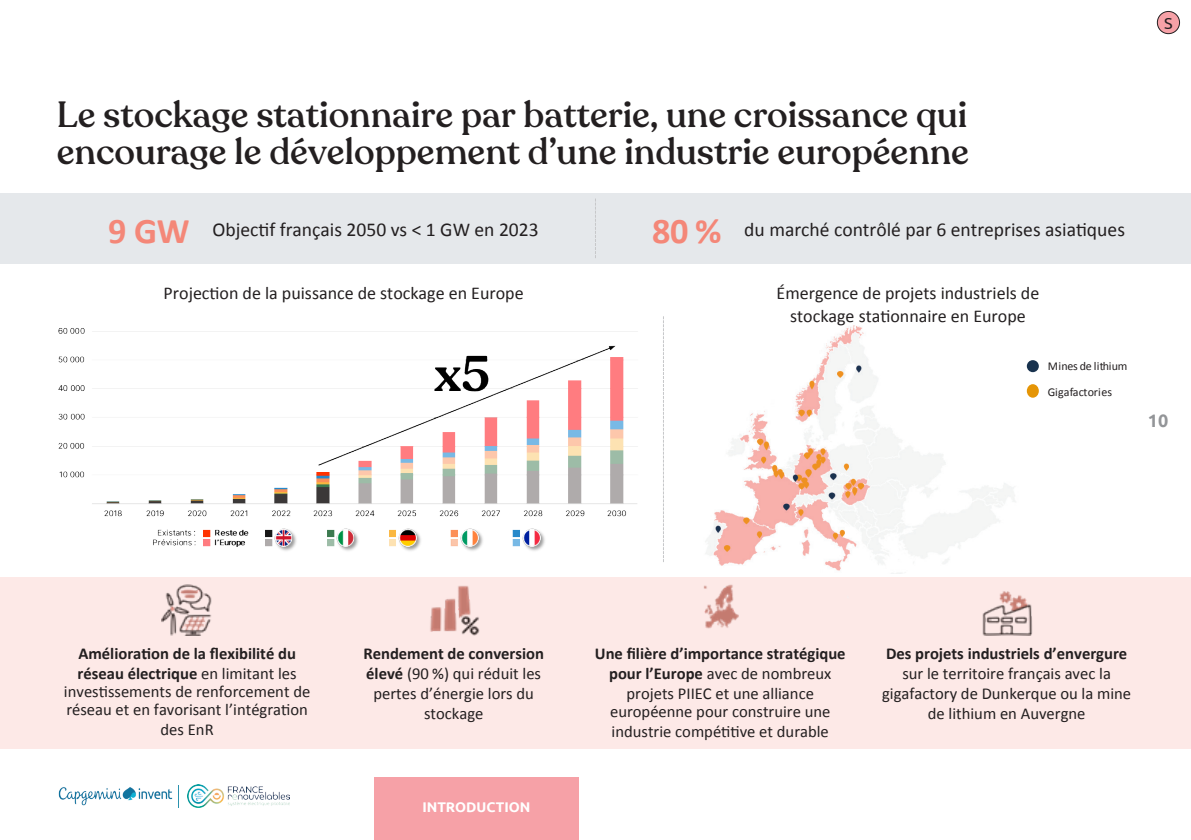
<style>
.page{position:relative;width:1191px;height:840px;background:#fff}
.page>*{position:absolute;margin:0;border:0;box-sizing:border-box;transform-origin:0 0}
.ParaStyle01_Leading_Auto{font:700 36.2px "Calibri";color:#f48778}
.ParaStyle28_Leading_18_8_pts{font:500 36px "Recoleta";color:#231f20}
.ParaStyle41_Leading_Auto__LeftIndent_46_{font:19.6px "Calibri";color:#231f20}
.ParaStyle01_Leading_Auto-2{font:19.6px "Calibri";color:#231f20}
.ParaStyle68_Leading_11_3_pts__LeftIndent{font:18px "Calibri";color:#231f20}
.ParaStyle69_Leading_11_3_pts__LeftIndent{font:18px "Calibri";color:#231f20}
.ParaStyle03_Leading_Auto{font:700 18px "Ubuntu";color:#939598}
.ParaStyle02_Leading_Auto__Align_Justifie{font:16.6px/20px "Calibri";color:#231f20;text-align:center}
.ParaStyle66_Leading_Auto__FirstLine_5_5_{font:700 16.6px/20px "Calibri";color:#231f20;text-align:center}
.ParaStyle01_Leading_Auto-3{font:16.6px/20px "Calibri";color:#231f20;text-align:center}
.ParaStyle63_Leading_Auto__LeftIndent_25_{font:16.6px/18px "Calibri";color:#231f20}
.ParaStyle63_Leading_Auto__LeftIndent_25_-2{font:700 16.6px/20px "Calibri";color:#231f20}
.ParaStyle66_Leading_Auto__FirstLine_5_5_-2{font:16.6px/20px "Calibri";color:#231f20}
.t1{font:16px "Ubuntu";color:#231f20}
.t2{font:700 14px "Ubuntu";color:#fff}
.ParaStyle64_Leading_13_pts{font:12px/26px "Calibri";letter-spacing:.02em;color:#231f20}
.s1{font-weight:400}
.s2{font-weight:700}
</style>
<div class="page">
<div style="left:0;top:193px;width:1191px;height:71px;background:#e5e8eb"></div>
<img style="left:58px;top:328px;width:580px;height:223px">
<div style="left:0;top:577px;width:1191px;height:171px;background:#fde9e7"></div>
<img style="left:982px;top:591px;width:50px;height:44px">
<img style="left:162px;top:584px;width:50px;height:51px">
<img style="left:703px;top:584px;width:36px;height:45px">
<img style="left:430px;top:585px;width:49px;height:50px">
<svg style="left:595px;top:198px;width:1px;height:60px"></svg>
<img style="left:705px;top:325px;width:329px;height:246px">
<div style="left:1026px;top:360px;width:12px;height:12px;background:#18324e;border-radius:50%"></div>
<div style="left:1026px;top:384px;width:12px;height:13px;background:#e59506;border-radius:50%"></div>
<svg style="left:663px;top:316px;width:1px;height:246px"></svg>
<div style="left:1157px;top:11px;width:22px;height:23px;background:#f6a1a7;border-radius:50%"></div>
<div style="left:1157px;top:11px;width:22px;height:23px;border:1px solid #231f20;border-radius:50%"></div>
<div style="left:374px;top:777px;width:204px;height:62px;background:#f6a1a7"></div>
<img style="left:58px;top:785px;width:121px;height:23px">
<img style="left:187px;top:784px;width:102px;height:22px">
<p class="t1" style="left:1164px;top:13px;width:10px">S</p>
<p class="ParaStyle28_Leading_18_8_pts" style="left:57px;top:92px;width:912px">Le stockage stationnaire par batterie, une croissance qui</p>
<p class="ParaStyle28_Leading_18_8_pts" style="left:57px;top:130px;width:914px">encourage le développement d’une industrie européenne</p>
<p class="ParaStyle01_Leading_Auto" style="left:108px;top:207px;width:83px">9 GW</p>
<p class="ParaStyle01_Leading_Auto-2" style="left:212px;top:217px;width:328px">Objectif français 2050 vs &lt; 1 GW en 2023</p>
<p class="ParaStyle01_Leading_Auto" style="left:652px;top:207px;width:71px">80 %</p>
<p class="ParaStyle41_Leading_Auto__LeftIndent_46_" style="left:744px;top:217px;width:382px">du marché contrôlé par 6 entreprises asiatiques</p>
<p class="ParaStyle69_Leading_11_3_pts__LeftIndent" style="left:164px;top:282px;width:361px">Projection de la puissance de stockage en Europe</p>
<p class="ParaStyle68_Leading_11_3_pts__LeftIndent" style="left:776px;top:282px;width:264px">Émergence de projets industriels de</p>
<p class="ParaStyle68_Leading_11_3_pts__LeftIndent" style="left:790px;top:304px;width:237px">stockage stationnaire en Europe</p>
<p class="ParaStyle64_Leading_13_pts" style="left:1047px;top:352px;width:81px">Mines de lithium<br>Gigafactories</p>
<p class="ParaStyle03_Leading_Auto" style="left:1147px;top:409px;width:22px">10</p>
<p class="ParaStyle63_Leading_Auto__LeftIndent_25_-2" style="left:78px;top:643px;width:220px">Amélioration de la flexibilité du réseau électrique <span class="s1">en limitant les</span></p>
<p class="ParaStyle63_Leading_Auto__LeftIndent_25_" style="left:64px;top:682px;width:248px">investissements de renforcement de réseau et en favorisant l’intégration</p>
<p class="ParaStyle63_Leading_Auto__LeftIndent_25_" style="left:161px;top:720px;width:55px">des EnR</p>
<p class="ParaStyle01_Leading_Auto-3" style="left:363px;top:643px;width:182px"><span class="s2">Rendement de conversion élevé</span> (90 %) qui réduit les pertes d’énergie lors du stockage</p>
<p class="ParaStyle66_Leading_Auto__FirstLine_5_5_" style="left:595px;top:643px;width:252px">Une filière d’importance stratégique pour l’Europe <span class="s1">avec de nombreux projets PIIEC et une alliance</span></p>
<p class="ParaStyle66_Leading_Auto__FirstLine_5_5_-2" style="left:610px;top:701px;width:222px">européenne pour construire une industrie compétitive et durable</p>
<p class="t2" style="left:422px;top:798px;width:109px">INTRODUCTION</p>
<p class="ParaStyle02_Leading_Auto__Align_Justifie" style="left:882px;top:643px;width:251px"><span class="s2">Des projets industriels d’envergure </span>sur le territoire français avec la gigafactory de Dunkerque ou la mine de lithium en Auvergne</p>
</div>
